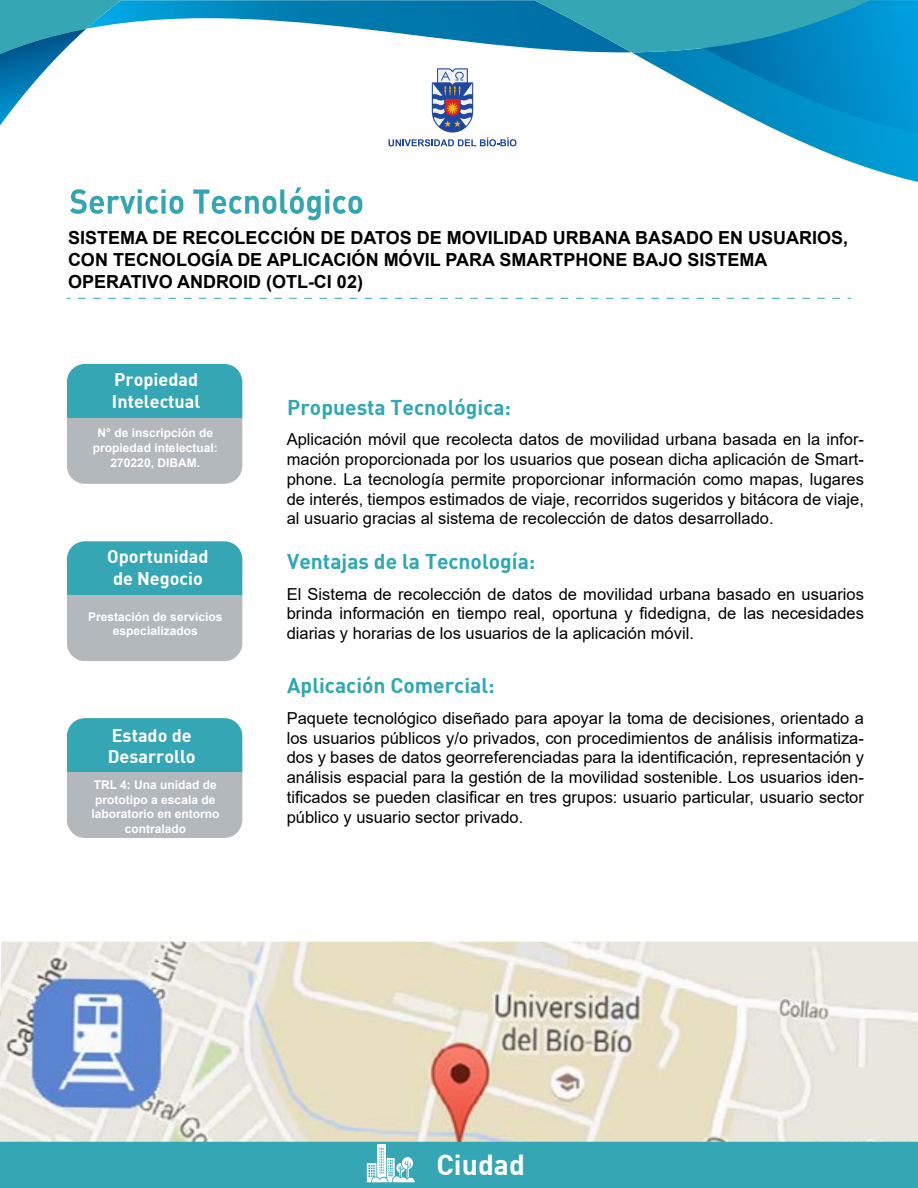
<style>
.page{position:relative;width:918px;height:1188px;background:#fff}
.page>*{position:absolute;margin:0;border:0;box-sizing:border-box;transform-origin:0 0}
.t1{font:700 28.35px "DIN";color:#fff}
.t2{font:700 21px "DIN";color:#2fa7b4}
.t3{font:700 18px/21.6px "Arial";color:#000}
.t4{font:700 18px/21.6px "DIN";color:#fff}
.t5{font:16.5px/19.8px "Arial";color:#000;text-align:justify}
.t6{font:700 12px/14.4px "Arial";color:#fff;text-align:center}
</style>
<div class="page">
<div style="left:67px;top:364px;width:175px;height:54px;background:#35a7b4"></div>
<div style="left:67px;top:418px;width:175px;height:66px;background:#b3b8bc"></div>
<div style="left:67px;top:541px;width:175px;height:54px;background:#35a7b4"></div>
<div style="left:67px;top:595px;width:175px;height:66px;background:#b3b8bc"></div>
<div style="left:67px;top:718px;width:175px;height:54px;background:#35a7b4"></div>
<div style="left:67px;top:772px;width:175px;height:66px;background:#b3b8bc"></div>
<svg style="left:811px;top:146px;width:107px;height:36px"></svg>
<svg style="left:78px;top:298px;width:773px;height:1px"></svg>
<div style="left:0;top:1138px;width:918px;height:50px;background:#35a7b4"></div>
<svg style="left:0;top:0;width:918px;height:146px"></svg>
<svg style="left:367px;top:1144px;width:48px;height:38px"></svg>
<img style="left:0;top:942px;width:918px;height:200px">
<svg style="left:70px;top:189px;width:113px;height:25px"></svg>
<svg style="left:193px;top:187px;width:169px;height:33px"></svg>
<p class="t3" style="left:68px;top:227px;width:782px">SISTEMA DE RECOLECCIÓN DE DATOS DE MOVILIDAD URBANA BASADO EN USUARIOS,<br>CON TECNOLOGÍA DE APLICACIÓN MÓVIL PARA SMARTPHONE BAJO SISTEMA<br>OPERATIVO ANDROID (OTL-CI 02)</p>
<p class="t4" style="left:112px;top:368px;width:90px">Propiedad<br>Intelectual</p>
<p class="t6" style="left:93px;top:425px;width:126px;line-height:15px">N° de inscripción de propiedad intelectual:<br>270220, DIBAM.</p>
<p class="t4" style="left:107px;top:545px;width:103px;text-align:center">Oportunidad de Negocio</p>
<p class="t6" style="left:88px;top:610px;width:136px">Prestación de servicios especializados</p>
<p class="t4" style="left:108px;top:723px;width:89px">Estado de<br>Desarrollo</p>
<p class="t6" style="left:91px;top:778px;width:130px">TRL 4: Una unidad de prototipo a escala de laboratorio en entorno contralado</p>
<p class="t2" style="left:287px;top:394px;width:225px">Propuesta Tecnológica:</p>
<p class="t5" style="left:287px;top:429px;width:579px">Aplicación móvil que recolecta datos de movilidad urbana basada en la infor&shy;mación proporcionada por los usuarios que posean dicha aplicación de Smart&shy;phone. La tecnología permite proporcionar información como mapas, lugares de interés, tiempos estimados de viaje, recorridos sugeridos y bitácora de viaje, al usuario gracias al sistema de recolección de datos desarrollado.</p>
<p class="t2" style="left:287px;top:547px;width:250px">Ventajas de la Tecnología:</p>
<p class="t5" style="left:287px;top:584px;width:579px">El Sistema de recolección de datos de movilidad urbana basado en usuarios brinda información en tiempo real, oportuna y fidedigna, de las necesidades diarias y horarias de los usuarios de la aplicación móvil.</p>
<p class="t2" style="left:287px;top:671px;width:209px">Aplicación Comercial:</p>
<p class="t5" style="left:287px;top:708px;width:579px">Paquete tecnológico diseñado para apoyar la toma de decisiones, orientado a los usuarios públicos y/o privados, con procedimientos de análisis informatiza&shy;dos y bases de datos georreferenciadas para la identificación, representación y análisis espacial para la gestión de la movilidad sostenible. Los usuarios iden&shy;tificados se pueden clasificar en tres grupos: usuario particular, usuario sector público y usuario sector privado.</p>
<h1 class="t1" style="left:436px;top:1146px;width:90px">Ciudad</h1>
</div>
